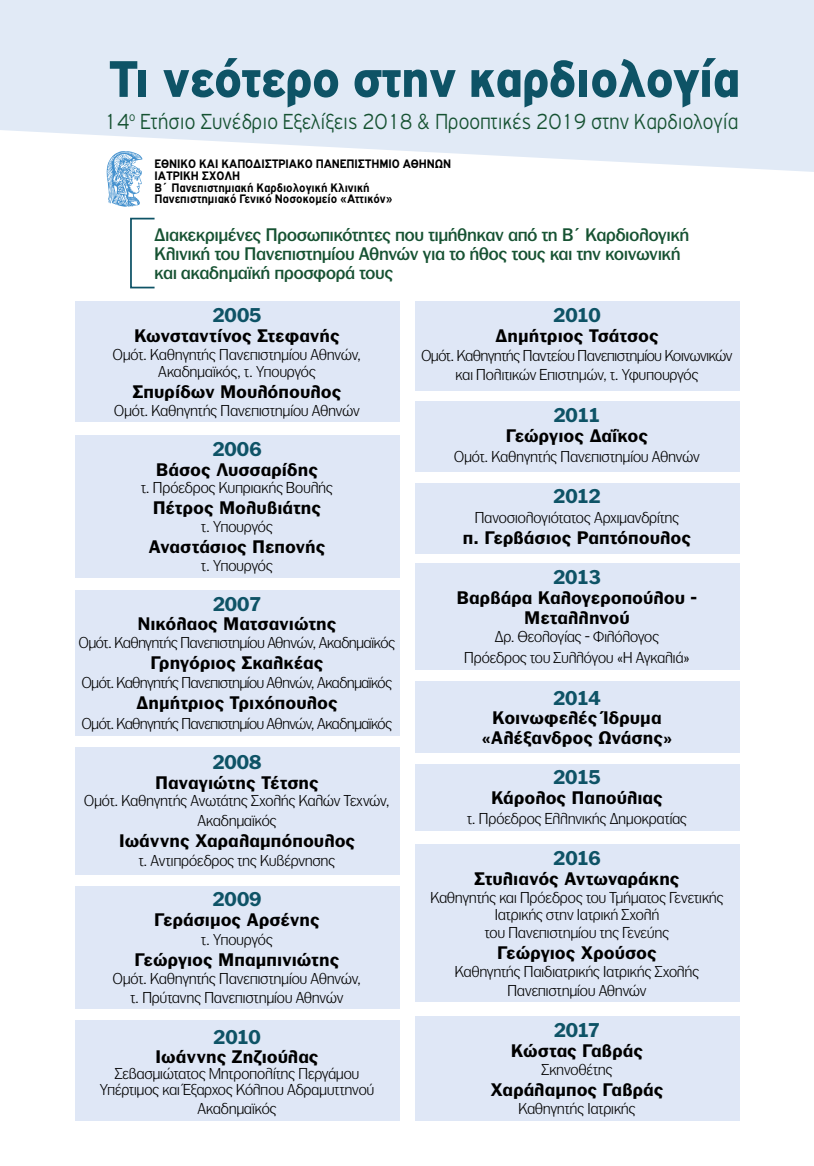
<style>
.page{position:relative;width:814px;height:1166px;background:#fff}
.page>*{position:absolute;margin:0;border:0;box-sizing:border-box;transform-origin:0 0}
.t1{font:900 54.77px "PF Highway Gothic";letter-spacing:-.02em;color:#0e5366;scale:.96 1}
.t2{font:300 23.1px "PF Highway Gothic";color:#165232;scale:.9 1}
.t3{font:700 19.25px "PF Franklin Gothic";letter-spacing:-.01em;color:#0e5366}
.t4{font:700 17.5px/19.9px "PF Franklin Gothic";letter-spacing:.035em;color:#000;text-align:center}
.t5{font:17.5px/19.2px "PF Franklin Gothic Med";letter-spacing:.01em;color:#165232}
.t6{font:300 15.22px/19.4px "PF Franklin Gothic";letter-spacing:.005em;color:#000;text-align:center}
.t7{font:300 15.22px "PF Franklin Gothic";letter-spacing:-.015em;color:#000}
.t8{font:700 13.12px/11.9px "PF Highway Gothic";color:#000;scale:.92 1}
.s1{font-size:15.75px}
</style>
<div class="page">
<svg style="left:0;top:0;width:814px;height:172px;background:#e4ecf7"></svg>
<div style="left:130px;top:218px;width:25px;height:70px;border:2px solid #0e5366"></div>
<div style="left:75px;top:301px;width:324px;height:121px;background:#dfe7f6"></div>
<div style="left:75px;top:886px;width:324px;height:122px;background:#dfe7f6"></div>
<div style="left:75px;top:436px;width:324px;height:142px;background:#dfe7f6"></div>
<div style="left:75px;top:590px;width:324px;height:146px;background:#dfe7f6"></div>
<div style="left:75px;top:747px;width:324px;height:128px;background:#dfe7f6"></div>
<div style="left:415px;top:301px;width:324px;height:90px;background:#dfe7f6"></div>
<div style="left:415px;top:402px;width:324px;height:70px;background:#dfe7f6"></div>
<div style="left:415px;top:483px;width:324px;height:70px;background:#dfe7f6"></div>
<div style="left:415px;top:564px;width:324px;height:106px;background:#dfe7f6"></div>
<div style="left:415px;top:764px;width:324px;height:66px;background:#dfe7f6"></div>
<div style="left:415px;top:844px;width:324px;height:158px;background:#dfe7f6"></div>
<div style="left:415px;top:1016px;width:324px;height:104px;background:#dfe7f6"></div>
<div style="left:415px;top:681px;width:324px;height:72px;background:#dfe7f6"></div>
<svg style="left:106px;top:151px;width:36px;height:56px"></svg>
<div style="left:75px;top:1020px;width:324px;height:100px;background:#dfe7f6"></div>
<h1 class="t1" style="left:108px;top:49px;width:660px">Τι νεότερο στην καρδιολογία</h1>
<h2 class="t2" style="left:104px;top:109px;width:706px">14<sup>ο</sup> Ετήσιο Συνέδριο Εξελίξεις 2018 &amp; Προοπτικές 2019 στην Καρδιολογία</h2>
<p class="t8" style="left:155px;top:157px;width:324px">ΕΘΝΙΚΟ ΚΑΙ ΚΑΠΟ∆ΙΣΤΡΙΑΚΟ ΠΑΝΕΠΙΣΤΗΜΙΟ ΑΘΗΝΩΝ ΙΑΤΡΙΚΗ ΣΧΟΛΗ<br>Β΄ Πανεπιστημιακή Καρδιολογική Κλινική Πανεπιστημιακό Γενικό Νοσοκομείο «Αττικόν»</p>
<p class="t5" style="left:155px;top:225px;width:536px">Διακεκριμένες Προσωπικότητες που τιμήθηκαν από τη Β΄ Καρδιολογική<br>Κλινική του Πανεπιστημίου Αθηνών για το ήθος τους και την κοινωνική και ακαδημαϊκή προσφορά τους</p>
<p class="t3" style="left:212px;top:304px;width:51px">2005</p>
<p class="t4" style="left:134px;top:325px;width:207px">Κωνσταντίνος Στεφανής</p>
<p class="t6" style="left:113px;top:345px;width:249px;line-height:17.7px">Ομότ. Καθηγητής Πανεπιστημίου Αθηνών,<br>Ακαδημαϊκός, τ. Υπουργός</p>
<p class="t4" style="left:133px;top:382px;width:210px">Σπυρίδων Μουλόπουλος</p>
<p class="t6" style="left:114px;top:401px;width:247px">Ομότ. Καθηγητής Πανεπιστημίου Αθηνών</p>
<p class="t3" style="left:212px;top:438px;width:51px">2006</p>
<p class="t4" style="left:156px;top:459px;width:163px">Βάσος Λυσσαρίδης</p>
<p class="t6" style="left:141px;top:478px;width:193px">τ. Πρόεδρος Κυπριακής Βουλής</p>
<p class="t4" style="left:153px;top:498px;width:169px">Πέτρος Μολυβιάτης</p>
<p class="t6" style="left:201px;top:517px;width:73px">τ. Υπουργός</p>
<p class="t4" style="left:149px;top:536px;width:178px">Αναστάσιος Πεπονής</p>
<p class="t6" style="left:201px;top:555px;width:73px">τ. Υπουργός</p>
<p class="t3" style="left:213px;top:593px;width:50px">2007</p>
<p class="t4" style="left:138px;top:614px;width:200px">Νικόλαος Ματσανιώτης</p>
<p class="t6" style="left:79px;top:633px;width:317px">Ομότ. Καθηγητής Πανεπιστημίου Αθηνών, Ακαδημαϊκός</p>
<p class="t4" style="left:151px;top:652px;width:174px">Γρηγόριος Σκαλκέας</p>
<p class="t7" style="left:82px;top:674px;width:312px">Ομότ. Καθηγητής Πανεπιστημίου Αθηνών, Ακαδημαϊκός</p>
<p class="t4" style="left:136px;top:693px;width:202px">Δημήτριος Τριχόπουλος</p>
<p class="t7" style="left:82px;top:715px;width:312px">Ομότ. Καθηγητής Πανεπιστημίου Αθηνών, Ακαδημαϊκός</p>
<p class="t3" style="left:212px;top:751px;width:51px">2008</p>
<p class="t4" style="left:155px;top:772px;width:165px">Παναγιώτης Τέτσης</p>
<p class="t6" style="left:84px;top:791px;width:307px">Ομότ. Καθηγητής Ανωτάτης Σχολής Καλών Τεχνών,<br>Ακαδημαϊκός</p>
<p class="t4" style="left:119px;top:830px;width:237px">Ιωάννης Χαραλαμπόπουλος</p>
<p class="t6" style="left:139px;top:851px;width:198px">τ. Αντιπρόεδρος της Κυβέρνησης</p>
<p class="t3" style="left:212px;top:888px;width:51px">2009</p>
<p class="t4" style="left:154px;top:909px;width:167px">Γεράσιμος Αρσένης</p>
<p class="t6" style="left:201px;top:930px;width:73px">τ. Υπουργός</p>
<p class="t4" style="left:135px;top:950px;width:206px">Γεώργιος Μπαμπινιώτης</p>
<p class="t6" style="left:113px;top:968px;width:249px">Ομότ. Καθηγητής Πανεπιστημίου Αθηνών, τ. Πρύτανης Πανεπιστημίου Αθηνών</p>
<p class="t3" style="left:213px;top:1025px;width:49px">2010</p>
<p class="t4" style="left:156px;top:1046px;width:164px">Ιωάννης Ζηζιούλας</p>
<p class="t6" style="left:100px;top:1065px;width:276px;line-height:15.9px">Σεβασμιώτατος Μητροπολίτης Περγάμου<br>Υπέρτιμος και Έξαρχος Κόλπου Αδραμυττηνού</p>
<p class="t6" style="left:197px;top:1099px;width:81px">Ακαδημαϊκός</p>
<p class="t3" style="left:553px;top:304px;width:49px">2010</p>
<p class="t4" style="left:495px;top:326px;width:164px">Δημήτριος Τσάτσος</p>
<p class="t6" style="left:421px;top:345px;width:313px;line-height:19.9px">Ομότ. Καθηγητής Παντείου Πανεπιστημίου Κοινωνικών και Πολιτικών Επιστημών, τ. Υφυπουργός</p>
<p class="t3" style="left:553px;top:403px;width:49px">2011</p>
<p class="t4" style="left:506px;top:425px;width:143px">Γεώργιος Δαΐκος</p>
<p class="t6" style="left:454px;top:446px;width:247px">Ομότ. Καθηγητής Πανεπιστημίου Αθηνών</p>
<p class="t3" style="left:553px;top:484px;width:49px">2012</p>
<p class="t6" style="left:475px;top:507px;width:206px">Πανοσιολογιότατος Αρχιμανδρίτης</p>
<p class="t4" style="left:463px;top:528px;width:229px">π. Γερβάσιος Ραπτόπουλος</p>
<p class="t3" style="left:553px;top:566px;width:49px">2013</p>
<p class="t4" style="left:457px;top:587px;width:242px">Βαρβάρα Καλογεροπούλου -<br>Μεταλληνού</p>
<p class="t6" style="left:464px;top:626px;width:227px;line-height:21.3px">Δρ. Θεολογίας - Φιλόλογος<br>Πρόεδρος του Συλλόγου «Η Αγκαλιά<span class="s1">»</span></p>
<p class="t3" style="left:553px;top:686px;width:49px">2014</p>
<p class="t4" style="left:481px;top:708px;width:192px">Κοινωφελές Ίδρυμα «Αλέξανδρος Ωνάσης»</p>
<p class="t3" style="left:553px;top:766px;width:49px">2015</p>
<p class="t4" style="left:491px;top:787px;width:173px">Κάρολος Παπούλιας</p>
<p class="t6" style="left:467px;top:809px;width:221px">τ. Πρόεδρος Ελληνικής Δημοκρατίας</p>
<p class="t3" style="left:553px;top:847px;width:49px">2016</p>
<p class="t4" style="left:474px;top:869px;width:206px">Στυλιανός Αντωναράκης</p>
<p class="t6" style="left:430px;top:889px;width:294px;line-height:16.4px">Καθηγητής και Πρόεδρος του Τμήματος Γενετικής<br>Ιατρικής στην Ιατρική Σχολή</p>
<p class="t6" style="left:485px;top:922px;width:185px">του Πανεπιστημίου της Γενεύης</p>
<p class="t4" style="left:497px;top:943px;width:160px">Γεώργιος Χρούσος</p>
<p class="t6" style="left:455px;top:963px;width:246px;line-height:18.2px">Καθηγητής Παιδιατρικής Ιατρικής Σχολής<br>Πανεπιστημίου Αθηνών</p>
<p class="t3" style="left:553px;top:1018px;width:48px">2017</p>
<p class="t4" style="left:511px;top:1040px;width:133px">Κώστας Γαβράς</p>
<p class="t6" style="left:541px;top:1059px;width:73px">Σκηνοθέτης</p>
<p class="t4" style="left:491px;top:1080px;width:174px">Χαράλαμπος Γαβράς</p>
<p class="t6" style="left:518px;top:1099px;width:119px">Καθηγητής Ιατρικής</p>
</div>
